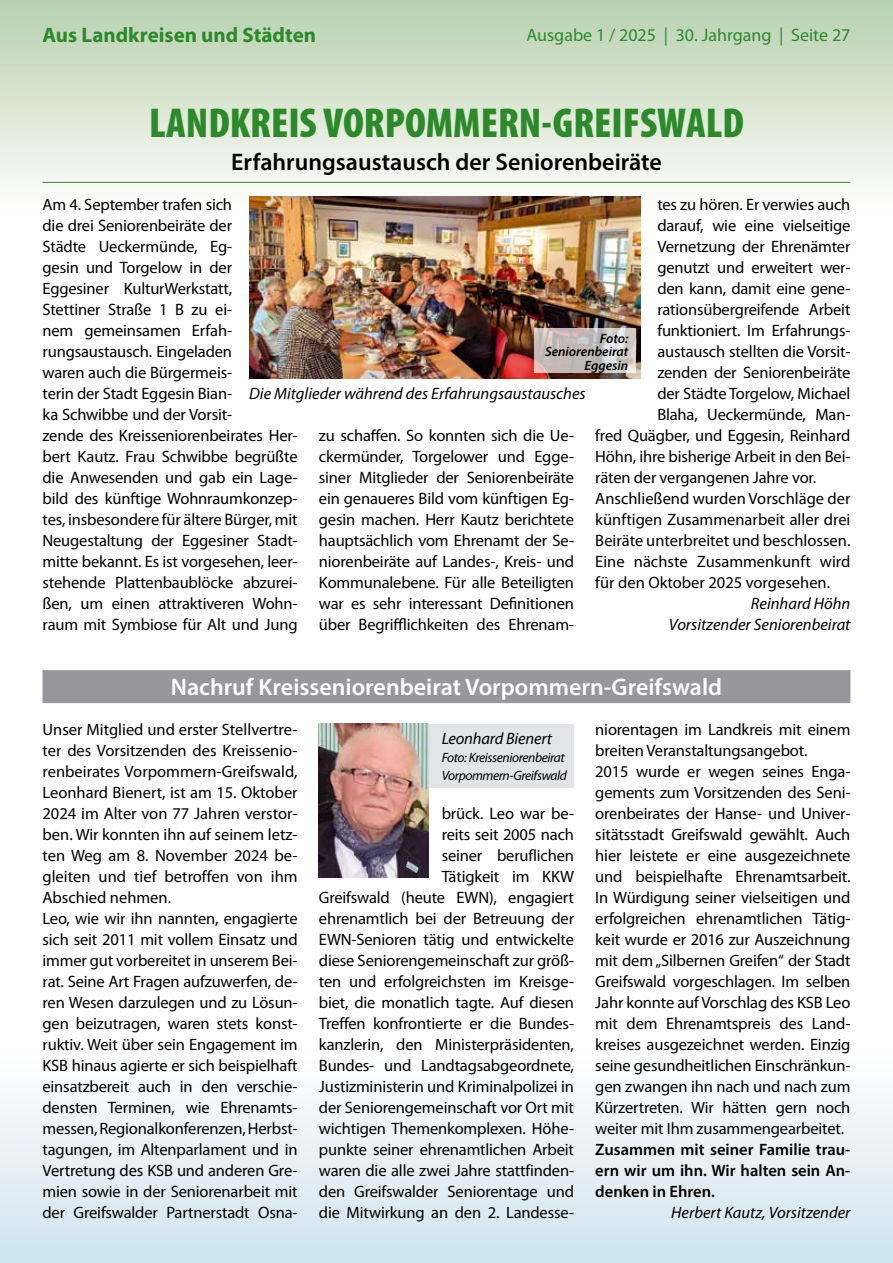
<style>
.page{position:relative;width:893px;height:1263px;background:#fff}
.page>*{position:absolute;margin:0;border:0;box-sizing:border-box;transform-origin:0 0}
.t1{font:900 condensed 42px "Myriad Pro";color:#2c8a2a}
.t2{font:600 24px "Myriad Pro";color:#fff}
.t3{font:600 24px "Myriad Pro";color:#000}
.t4{font:700 21px "Myriad Pro";color:#2c8a2a}
.t5{font:18px "Myriad Pro";color:#2c8a2a}
.t6{font:16.5px/21px "Myriad Pro";letter-spacing:-.01em;color:#000}
.t7{font:italic 16.5px/21px "Myriad Pro";color:#000;text-align:right}
.t8{font:600 16.5px/21px "Myriad Pro";color:#000;text-align:justify}
.t9{font:italic 13.5px/18px "Myriad Pro";letter-spacing:-.03em;color:#000}
.t10{font:italic 600 13.5px/13.5px "Myriad Pro";color:#000;text-align:right}
</style>
<div class="page">
<div style="left:0;top:1050px;width:893px;height:213px;background:linear-gradient(to bottom,#fffeff,#cfe4ef)"></div>
<div style="left:0;top:0;width:893px;height:213px;background:linear-gradient(to bottom,#b7d0ad,#fffefd)"></div>
<svg style="left:0;top:1050px;width:1px;height:213px"></svg>
<svg style="left:0;top:0;width:1px;height:213px"></svg>
<hr style="left:43px;top:182px;width:807px;height:1px;background:#2c8a2a">
<div style="left:43px;top:670px;width:807px;height:33px;background:#98989c"></div>
<div style="left:319px;top:724px;width:255px;height:63px;background:#e3e4e6"></div>
<img style="left:249px;top:196px;width:391px;height:182px">
<img style="left:319px;top:724px;width:110px;height:154px">
<svg style="left:534px;top:328px;width:101px;height:45px;background:#cac2c1"></svg>
<p class="t4" style="left:43px;top:21px;width:275px">Aus Landkreisen und Städten</p>
<p class="t5" style="left:526px;top:24px;width:325px">Ausgabe 1 / 2025 | 30. Jahrgang | Seite 27</p>
<h1 class="t1" style="left:149px;top:96px;width:596px">LANDKREIS VORPOMMERN-GREIFSWALD</h1>
<h2 class="t3" style="left:231px;top:146px;width:432px">Erfahrungsaustausch der Seniorenbeiräte</h2>
<p class="t6" style="left:43px;top:194px;width:257px">Am 4. September trafen sich<br>die drei Seniorenbeiräte der<br>Städte Ueckermünde, Eg-<br>gesin und Torgelow in der<br>Eggesiner KulturWerkstatt,<br>Stettiner Straße 1 B zu ei-<br>nem gemeinsamen Erfah&shy;rungsaustausch. Eingeladen<br>waren auch die Bürgermeis-<br>terin der Stadt Eggesin Bian-<br>ka Schwibbe und der Vorsit-<br>zende des Kreisseniorenbeirates Her&shy;bert Kautz. Frau Schwibbe begrüßte die Anwesenden und gab ein Lage&shy;bild des künftige Wohnraumkonzep&shy;tes, insbesondere für ältere Bürger, mit<br>Neugestaltung der Eggesiner Stadt&shy;mitte bekannt. Es ist vorgesehen, leer&shy;stehende Plattenbaublöcke abzurei&shy;ßen, um einen attraktiveren Wohn&shy;raum mit Symbiose für Alt und Jung</p>
<p class="t6" style="left:657px;top:194px;width:195px">tes zu hören. Er verwies auch</p>
<p class="t6" style="left:657px;top:215px;width:195px">darauf, wie eine vielseitige</p>
<p class="t6" style="left:657px;top:236px;width:195px">Vernetzung der Ehrenämter</p>
<p class="t6" style="left:657px;top:257px;width:195px">genutzt und erweitert wer-</p>
<p class="t6" style="left:657px;top:278px;width:195px">den kann, damit eine gene-</p>
<p class="t6" style="left:657px;top:299px;width:195px">rationsübergreifende Arbeit</p>
<p class="t6" style="left:657px;top:320px;width:195px">funktioniert. Im Erfahrungs-</p>
<p class="t6" style="left:657px;top:341px;width:195px">austausch stellten die Vorsit-</p>
<p class="t6" style="left:657px;top:362px;width:195px">zenden der Seniorenbeiräte</p>
<p class="t6" style="left:657px;top:383px;width:195px">der Städte Torgelow, Michael</p>
<p class="t6" style="left:657px;top:404px;width:195px">Blaha, Ueckermünde, Man-</p>
<p class="t6" style="left:595px;top:425px;width:257px">fred Quägber, und Eggesin, Reinhard</p>
<p class="t6" style="left:595px;top:446px;width:257px">Höhn, ihre bisherige Arbeit in den Bei-</p>
<p class="t6" style="left:595px;top:467px;width:223px">räten der vergangenen Jahre vor.</p>
<p class="t6" style="left:595px;top:488px;width:257px">Anschließend wurden Vorschläge der</p>
<p class="t6" style="left:595px;top:509px;width:257px">künftigen Zusammenarbeit aller drei</p>
<p class="t6" style="left:595px;top:530px;width:257px">Beiräte unterbreitet und beschlossen.</p>
<p class="t6" style="left:595px;top:551px;width:257px">Eine nächste Zusammenkunft wird</p>
<p class="t6" style="left:595px;top:572px;width:236px">für den Oktober 2025 vorgesehen.</p>
<p class="t7" style="left:669px;top:593px;width:183px">Reinhard Höhn<br>Vorsitzender Seniorenbeirat</p>
<p class="t10" style="left:545px;top:331px;width:85px">Foto:<br>Seniorenbeirat<br>Eggesin</p>
<p class="t7" style="left:249px;top:383px;width:338px">Die Mitglieder während des Erfahrungsaustausches</p>
<p class="t6" style="left:319px;top:425px;width:257px;text-align:justify">zu schaffen. So konnten sich die Ue&shy;ckermünder, Torgelower und Egge&shy;siner Mitglieder der Seniorenbeiräte ein genaueres Bild vom künftigen Eg&shy;gesin machen. Herr Kautz berichtete hauptsächlich vom Ehrenamt der Se&shy;niorenbeiräte auf Landes-, Kreis- und Kommunalebene. Für alle Beteiligten war es sehr interessant Definitionen über Begrifflichkeiten des Ehrenam-</p>
<h2 class="t2" style="left:171px;top:671px;width:553px">Nachruf Kreisseniorenbeirat Vorpommern-Greifswald</h2>
<p class="t7" style="left:442px;top:728px;width:112px">Leonhard Bienert</p>
<p class="t9" style="left:442px;top:748px;width:127px">Foto: Kreisseniorenbeirat<br>Vorpommern-Greifswald</p>
<p class="t6" style="left:43px;top:719px;width:257px">Unser Mitglied und erster Stellvertre&shy;ter des Vorsitzenden des Kreissenio&shy;renbeirates Vorpommern-Greifswald, Leonhard Bienert, ist am 15. Oktober 2024 im Alter von 77 Jahren verstor&shy;ben. Wir konnten ihn auf seinem letz&shy;ten Weg am 8. November 2024 be&shy;gleiten und tief betroffen von ihm Abschied nehmen.<br>Leo, wie wir ihn nannten, engagierte sich seit 2011 mit vollem Einsatz und immer gut vorbereitet in unserem Bei&shy;rat. Seine Art Fragen aufzuwerfen, de&shy;ren Wesen darzulegen und zu Lösun&shy;gen beizutragen, waren stets konst&shy;ruktiv. Weit über sein Engagement im KSB hinaus agierte er sich beispielhaft einsatzbereit auch in den verschie&shy;densten Terminen, wie Ehrenamts&shy;messen, Regionalkonferenzen, Herbst&shy;tagungen, im Altenparlament und in Vertretung des KSB und anderen Gre&shy;mien sowie in der Seniorenarbeit mit der Greifswalder Partnerstadt Osna-</p>
<p class="t6" style="left:595px;top:719px;width:257px">niorentagen im Landkreis mit einem breiten Veranstaltungsangebot.<br>2015 wurde er wegen seines Enga&shy;gements zum Vorsitzenden des Seni&shy;orenbeirates der Hanse- und Univer&shy;sitätsstadt Greifswald gewählt. Auch hier leistete er eine ausgezeichnete und beispielhafte Ehrenamtsarbeit.<br>In Würdigung seiner vielseitigen und erfolgreichen ehrenamtlichen Tätig&shy;keit wurde er 2016 zur Auszeichnung mit dem „Silbernen Greifen“ der Stadt Greifswald vorgeschlagen. Im selben Jahr konnte auf Vorschlag des KSB Leo mit dem Ehrenamtspreis des Land&shy;kreises ausgezeichnet werden. Einzig seine gesundheitlichen Einschränkun&shy;gen zwangen ihn nach und nach zum Kürzertreten. Wir hätten gern noch weiter mit Ihm zusammengearbeitet.</p>
<p class="t8" style="left:595px;top:1139px;width:257px">Zusammen mit seiner Familie trau&shy;ern wir um ihn. Wir halten sein An&shy;denken in Ehren.</p>
<p class="t7" style="left:671px;top:1202px;width:181px">Herbert Kautz, Vorsitzender</p>
<p class="t6" style="left:319px;top:803px;width:257px;text-align:right">brück. Leo war be-<br>reits seit 2005 nach<br>seiner beruflichen<br>Tätigkeit im KKW<br>Greifswald (heute EWN), engagiert ehrenamtlich bei der Betreuung der EWN-Senioren tätig und entwickelte diese Seniorengemeinschaft zur größ&shy;ten und erfolgreichsten im Kreisge&shy;biet, die monatlich tagte. Auf diesen Treffen konfrontierte er die Bundes&shy;kanzlerin, den Ministerpräsidenten, Bundes- und Landtagsabgeordnete, Justizministerin und Kriminalpolizei in der Seniorengemeinschaft vor Ort mit wichtigen Themenkomplexen. Höhe&shy;punkte seiner ehrenamtlichen Arbeit waren die alle zwei Jahre stattfinden&shy;den Greifswalder Seniorentage und die Mitwirkung an den 2. Landesse-</p>
</div>
